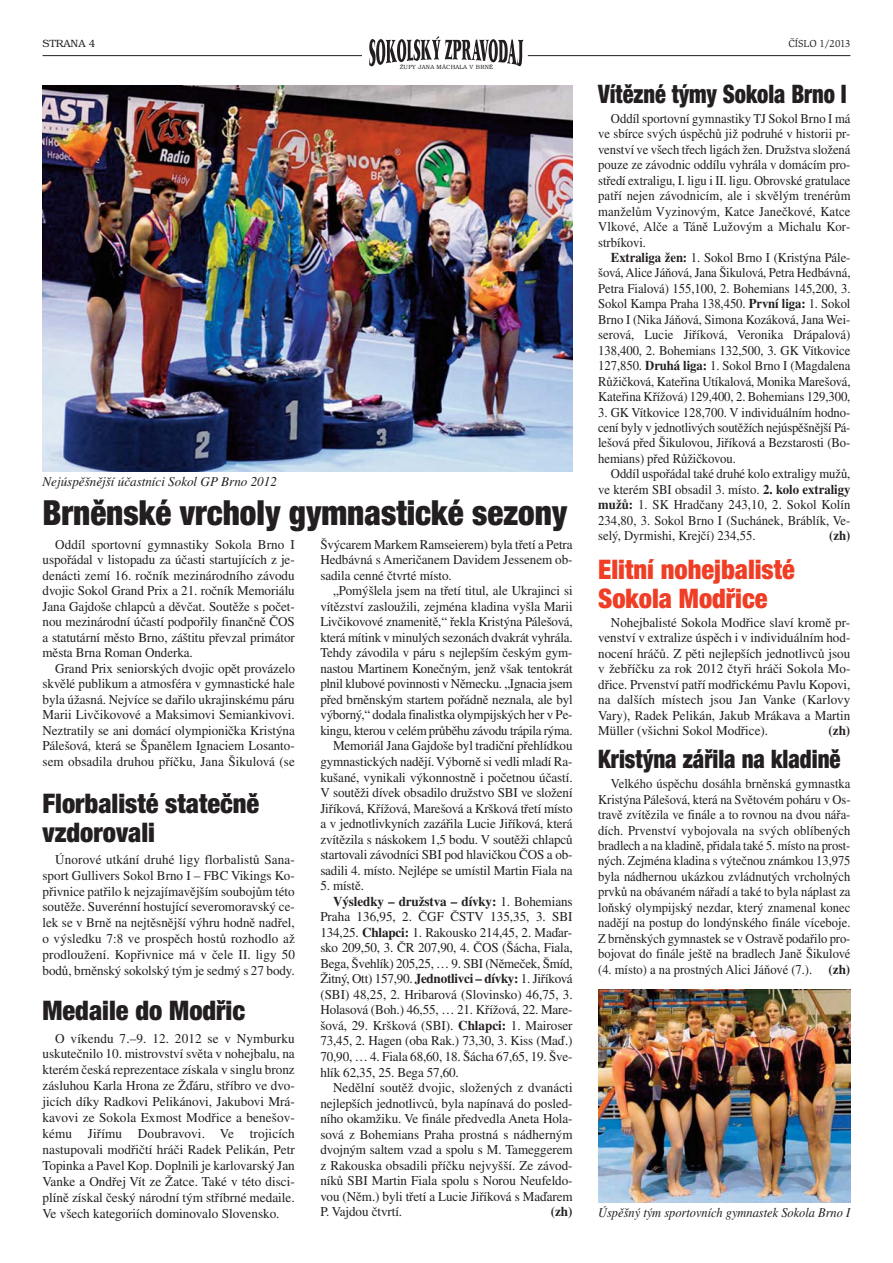
<style>
.page{position:relative;width:893px;height:1263px;background:#fff}
.page>*{position:absolute;margin:0;border:0;box-sizing:border-box;transform-origin:0 0}
.t1{font:900 condensed 34.65px "Helvetica Neue CE";color:#231f20;scale:.96 1}
.t2{font:900 condensed 27px/28.5px "Helvetica Neue CE";color:#231f20}
.t3{font:900 condensed 27px/28.5px "Helvetica Neue CE";color:#ef3e25}
.t4{font:900 condensed 25.5px "Helvetica Neue CE";color:#231f20;scale:.9 1}
.t5{font:900 condensed 25.5px "Helvetica Neue CE";color:#231f20;scale:.88 1}
.t6{font:13.5px/15.9px "Times CE";letter-spacing:-.005em;color:#231f20;text-align:justify}
.t7{font:13.5px/15.5px "Times CE";letter-spacing:-.005em;color:#231f20;text-align:justify;scale:.94 1}
.t8{font:13.5px/15.6px "Times CE";letter-spacing:-.005em;color:#231f20;text-align:right;scale:.96 1}
.t9{font:13.5px/15.5px "Times CE";letter-spacing:-.005em;color:#231f20;text-align:justify;scale:.93 1}
.t10{font:italic 13.5px "Times CE";color:#231f20;scale:.92 1}
.t11{font:700 13.5px "Times CE";letter-spacing:-.005em;color:#231f20}
.t12{font:italic 13.5px "Times CE";color:#231f20}
.t13{font:700 13.5px "Times CE";letter-spacing:-.005em;color:#231f20;scale:.94 1}
.t14{font:10.5px "Slimbach Itc TCE";color:#231f20}
.t15{font:300 10.5px "Bookman CE";color:#231f20}
.t16{font:300 6px "Bookman CE";letter-spacing:.045em;color:#231f20;scale:.95 1}
.s1{font-weight:700}
.s2{font-weight:400}
.s3{font-weight:700;font-style:normal}
</style>
<div class="page">
<svg style="left:369px;top:36px;width:154px;height:31px"></svg>
<hr style="left:43px;top:55px;width:319px;height:1px;background:#231f20">
<hr style="left:528px;top:55px;width:322px;height:1px;background:#231f20">
<img style="left:43px;top:85px;width:530px;height:386px">
<img style="left:598px;top:989px;width:252px;height:213px">
<p class="t15" style="left:43px;top:39px;width:54px">STRANA 4</p>
<p class="t14" style="left:788px;top:38px;width:64px">ČÍSLO 1/2013</p>
<p class="t16" style="left:400px;top:64px;width:100px">ŽUPY JANA MÁCHALA V BRNĚ</p>
<h3 class="t5" style="left:598px;top:85px;width:284px">Vítězné týmy Sokola Brno I</h3>
<p class="t7" style="left:598px;top:112px;width:270px;text-indent:13px">Oddíl sportovní gymnastiky TJ Sokol Brno I má ve sbírce svých úspěchů již podruhé v historii pr&shy;venství ve všech třech ligách žen. Družstva složená pouze ze závodnic oddílu vyhrála v domácím pro&shy;středí extraligu, I. ligu i II. ligu. Obrovské gratulace patří nejen závodnicím, ale i skvělým trenérům manželům Vyzinovým, Katce Janečkové, Katce Vlkové, Alče a Táně Lužovým a Michalu Kor&shy;strbíkovi.</p>
<p class="t7" style="left:598px;top:251px;width:270px;text-indent:13px"><span class="s1">Extraliga žen:</span> 1. Sokol Brno I (Kristýna Pále&shy;šová, Alice Jáňová, Jana Šikulová, Petra Hedbávná, Petra Fialová) 155,100, 2. Bohemians 145,200, 3.<br>Sokol Kampa Praha 138,450. <span class="s1">První liga:</span> 1. Sokol Brno I (Nika Jáňová, Simona Kozáková, Jana Wei&shy;serová, Lucie Jiříková, Veronika Drápalová)<br>138,400, 2. Bohemians 132,500, 3. GK Vítkovice 127,850. <span class="s1">Druhá liga:</span> 1. Sokol Brno I (Magdalena Růžičková, Kateřina Utíkalová, Monika Marešová, Kateřina Křížová) 129,400, 2. Bohemians 129,300,</p>
<p class="t7" style="left:598px;top:406px;width:270px">3. GK Vítkovice 128,700. V individuálním hodno&shy;cení byly v jednotlivých soutěžích nejúspěšnější Pá&shy;lešová před Šikulovou, Jiříková a Bezstarosti (Bo&shy;hemians) před Růžičkovou.</p>
<p class="t7" style="left:598px;top:467px;width:270px;text-indent:13px">Oddíl uspořádal také druhé kolo extraligy mužů, ve kterém SBI obsadil 3. místo. <span class="s1">2. kolo extraligy mužů:</span> 1. SK Hradčany 243,10, 2. Sokol Kolín 234,80, 3. Sokol Brno I (Suchánek, Bráblík, Ve&shy;selý, Dyrmishi, Krejčí) 234,55.</p>
<p class="t12" style="left:43px;top:477px;width:236px">Nejúspěšnější účastníci Sokol GP Brno 2012</p>
<h1 class="t1" style="left:42px;top:501px;width:548px">Brněnské vrcholy gymnastické sezony</h1>
<p class="t13" style="left:829px;top:531px;width:24px">(zh)</p>
<p class="t6" style="left:320px;top:538px;width:254px">Švýcarem Markem Ramseierem) byla třetí a Petra Hedbávná s Američanem Davidem Jessenem ob&shy;sadila cenné čtvrté místo.</p>
<p class="t8" style="left:320px;top:584px;width:264px">„Pomýšlela jsem na třetí titul, ale Ukrajinci si vítězství zasloužili, zejména kladina vyšla Marii Livčikovové znamenitě,“ řekla Kristýna Pálešová, která mítink v minulých sezonách dvakrát vyhrála.<br>Tehdy závodila v páru s nejlepším českým gym&shy;nastou Martinem Konečným, jenž však tentokrát plnil klubové povinnosti v Německu. „Ignacia jsem před brněnským startem pořádně neznala, ale byl výborný,“ dodala finalistka olympijských her v Pe&shy;kingu, kterou v celém průběhu závodu trápila rýma.<br>Memoriál Jana Gajdoše byl tradiční přehlídkou gymnastických nadějí. Výborně si vedli mladí Ra&shy;kušané, vynikali výkonnostně i početnou účastí.<br>V soutěži dívek obsadilo družstvo SBI ve složení Jiříková, Křížová, Marešová a Kršková třetí místo a v jednotlivkyních zazářila Lucie Jiříková, která zvítězila s náskokem 1,5 bodu. V soutěži chlapců startovali závodníci SBI pod hlavičkou ČOS a ob&shy;sadili 4. místo. Nejlépe se umístil Martin Fiala na</p>
<p class="t6" style="left:320px;top:879px;width:45px">5. místě.</p>
<p class="t11" style="left:333px;top:896px;width:241px">Výsledky – družstva – dívky: <span class="s2">1. Bohemians</span></p>
<p class="t6" style="left:320px;top:910px;width:254px">Praha 136,95, 2. ČGF ČSTV 135,35, 3. SBI</p>
<p class="t6" style="left:320px;top:926px;width:253px">134,25. <span class="s1">Chlapci:</span> 1. Rakousko 214,45, 2. Maďar-</p>
<p class="t6" style="left:320px;top:941px;width:254px">sko 209,50, 3. ČR 207,90, 4. ČOS (Šácha, Fiala,</p>
<p class="t6" style="left:320px;top:957px;width:254px">Bega, Švehlík) 205,25, … 9. SBI (Němeček, Šmíd,</p>
<p class="t6" style="left:320px;top:972px;width:254px">Žitný, Ott) 157,90. <span class="s1">Jednotlivci – dívky:</span> 1. Jiříková</p>
<p class="t6" style="left:320px;top:988px;width:254px">(SBI) 48,25, 2. Hribarová (Slovinsko) 46,75, 3.</p>
<p class="t6" style="left:320px;top:1003px;width:254px">Holasová (Boh.) 46,55, … 21. Křížová, 22. Mare-</p>
<p class="t6" style="left:320px;top:1019px;width:254px">šová, 29. Kršková (SBI). <span class="s1">Chlapci:</span> 1. Mairoser</p>
<p class="t6" style="left:320px;top:1034px;width:254px">73,45, 2. Hagen (oba Rak.) 73,30, 3. Kiss (Maď.)</p>
<p class="t6" style="left:320px;top:1050px;width:254px">70,90, … 4. Fiala 68,60, 18. Šácha 67,65, 19. Šve-</p>
<p class="t6" style="left:320px;top:1065px;width:140px">hlík 62,35, 25. Bega 57,60.</p>
<p class="t6" style="left:333px;top:1081px;width:241px">Nedělní soutěž dvojic, složených z dvanácti</p>
<p class="t6" style="left:320px;top:1096px;width:254px">nejlepších jednotlivců, byla napínavá do posled-</p>
<p class="t6" style="left:320px;top:1112px;width:254px">ního okamžiku. Ve finále předvedla Aneta Hola-</p>
<p class="t6" style="left:320px;top:1127px;width:254px">sová z Bohemians Praha prostná s nádherným</p>
<p class="t6" style="left:320px;top:1143px;width:254px">dvojným saltem vzad a spolu s M. Tameggerem</p>
<p class="t6" style="left:320px;top:1158px;width:254px">z Rakouska obsadili příčku nejvyšší. Ze závod-</p>
<p class="t6" style="left:320px;top:1174px;width:254px">níků SBI Martin Fiala spolu s Norou Neufeldo-</p>
<p class="t6" style="left:320px;top:1189px;width:254px">vou (Něm.) byli třetí a Lucie Jiříková s Maďarem</p>
<p class="t6" style="left:320px;top:1205px;width:83px">P. Vajdou čtvrtí.</p>
<p class="t10" style="left:551px;top:1208px;width:327px"><span class="s3">(zh)</span> Úspěšný tým sportovních gymnastek Sokola Brno I</p>
<p class="t6" style="left:43px;top:538px;width:254px;text-indent:13px">Oddíl sportovní gymnastiky Sokola Brno I uspořádal v listopadu za účasti startujících z je&shy;denácti zemí 16. ročník mezinárodního závodu dvojic Sokol Grand Prix a 21. ročník Memoriálu Jana Gajdoše chlapců a děvčat. Soutěže s počet&shy;nou mezinárodní účastí podpořily finančně ČOS a statutární město Brno, záštitu převzal primátor města Brna Roman Onderka.</p>
<p class="t6" style="left:43px;top:662px;width:254px;text-indent:13px">Grand Prix seniorských dvojic opět provázelo skvělé publikum a atmosféra v gymnastické hale byla úžasná. Nejvíce se dařilo ukrajinskému páru Marii Livčikovové a Maksimovi Semiankivovi.<br>Neztratily se ani domácí olympionička Kristýna Pálešová, která se Španělem Ignaciem Losanto&shy;sem obsadila druhou příčku, Jana Šikulová (se</p>
<h2 class="t3" style="left:598px;top:558px;width:198px">Elitní nohejbalisté<br>Sokola Modřice</h2>
<p class="t6" style="left:598px;top:616px;width:254px;line-height:15.5px;text-indent:13px">Nohejbalisté Sokola Modřice slaví kromě pr&shy;venství v extralize úspěch i v individuálním hod&shy;nocení hráčů. Z pěti nejlepších jednotlivců jsou v žebříčku za rok 2012 čtyři hráči Sokola Mo&shy;dřice. Prvenství patří modřickému Pavlu Kopovi, na dalších místech jsou Jan Vanke (Karlovy Vary), Radek Pelikán, Jakub Mrákava a Martin Müller (všichni Sokol Modřice).</p>
<p class="t11" style="left:828px;top:726px;width:23px">(zh)</p>
<h3 class="t4" style="left:598px;top:750px;width:271px">Kristýna zářila na kladině</h3>
<p class="t9" style="left:598px;top:777px;width:273px;text-indent:13px">Velkého úspěchu dosáhla brněnská gymnastka Kristýna Pálešová, která na Světovém poháru v Os&shy;travě zvítězila ve finále a to rovnou na dvou nářa&shy;dích. Prvenství vybojovala na svých oblíbených bradlech a na kladině, přidala také 5. místo na prost&shy;ných. Zejména kladina s výtečnou známkou 13,975 byla nádhernou ukázkou zvládnutých vrcholných prvků na obávaném nářadí a také to byla náplast za loňský olympijský nezdar, který znamenal konec nadějí na postup do londýnského finále víceboje.<br>Z brněnských gymnastek se v Ostravě podařilo pro&shy;bojovat do finále ještě na bradlech Janě Šikulové (4. místo) a na prostných Alici Jáňové (7.). <span class="s1">(zh)</span></p>
<h2 class="t2" style="left:43px;top:792px;width:218px">Florbalisté statečně vzdorovali</h2>
<p class="t6" style="left:43px;top:853px;width:254px;text-indent:13px">Únorové utkání druhé ligy florbalistů Sana&shy;sport Gullivers Sokol Brno I – FBC Vikings Ko&shy;přivnice patřilo k nejzajímavějším soubojům této soutěže. Suverénní hostující severomoravský ce&shy;lek se v Brně na nejtěsnější výhru hodně nadřel, o výsledku 7:8 ve prospěch hostů rozhodlo až prodloužení. Kopřivnice má v čele II. ligy 50 bodů, brněnský sokolský tým je sedmý s 27 body.</p>
<h2 class="t2" style="left:43px;top:999px;width:204px">Medaile do Modřic</h2>
<p class="t6" style="left:43px;top:1031px;width:254px;text-indent:13px">O víkendu 7.–9. 12. 2012 se v Nymburku uskutečnilo 10. mistrovství světa v nohejbalu, na kterém česká reprezentace získala v singlu bronz zásluhou Karla Hrona ze Žďáru, stříbro ve dvo&shy;jicích díky Radkovi Pelikánovi, Jakubovi Mrá&shy;kavovi ze Sokola Exmost Modřice a benešov&shy;kému Jiřímu Doubravovi. Ve trojicích nastupovali modřičtí hráči Radek Pelikán, Petr Topinka a Pavel Kop. Doplnili je karlovarský Jan Vanke a Ondřej Vít ze Žatce. Také v této disci&shy;plíně získal český národní tým stříbrné medaile.<br>Ve všech katego riích dominovalo Slovensko.</p>
</div>
